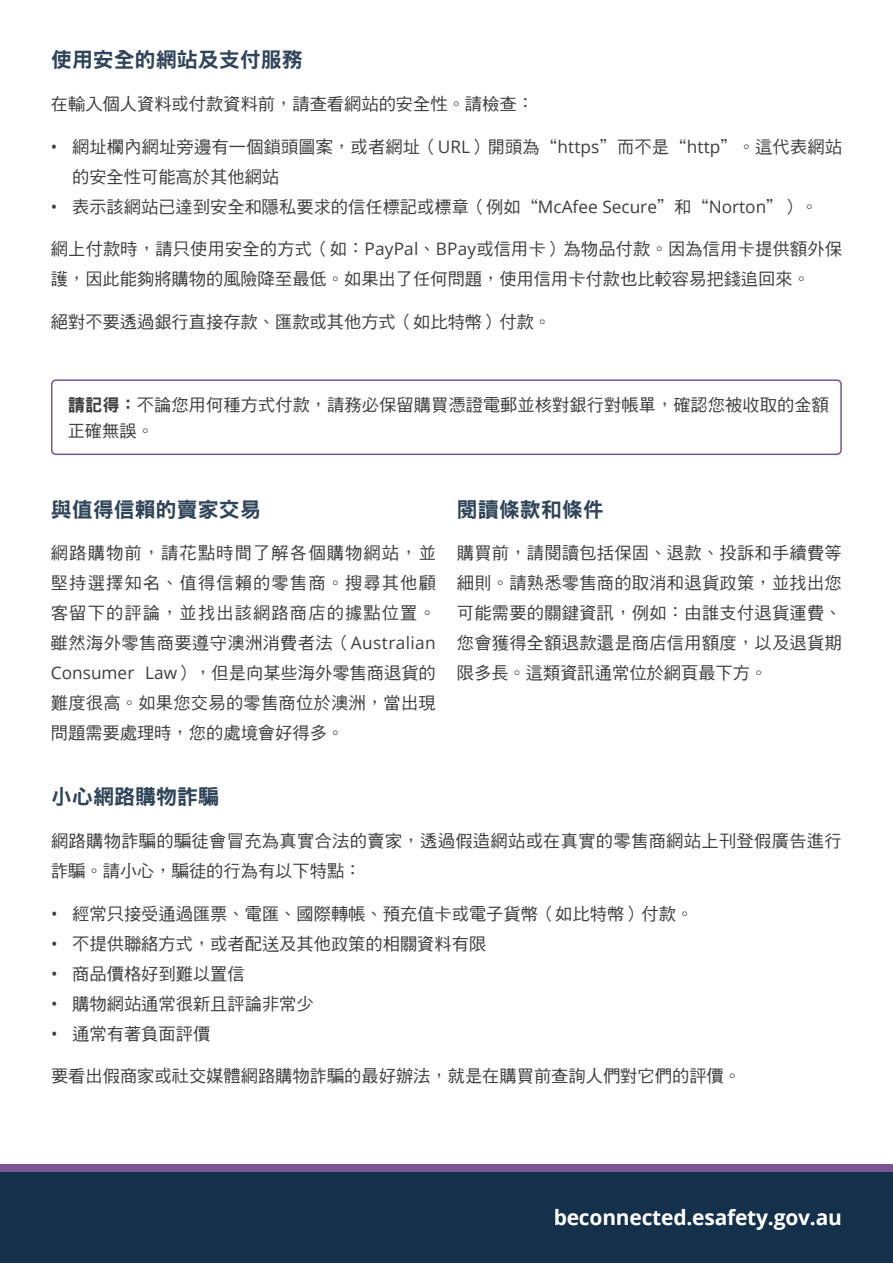
<style>
.page{position:relative;width:893px;height:1263px;background:#fff}
.page>*{position:absolute;margin:0;border:0;box-sizing:border-box;transform-origin:0 0}
.t1{font:21px "DF Hei Std W9";color:#30455a}
.t2{font:700 21px "Open Sans";letter-spacing:-.01em;color:#fff}
.t3{font:17.25px/30px "DF Hei Std W5";color:#3e3e3f}
.t4{font:17.25px/30px "DF Hei Std W5";letter-spacing:.02em;color:#3e3e3f}
.s1{font-family:"Open Sans"}
.s2{font-family:"DF Hei Std W9"}
</style>
<div class="page">
<div style="left:0;top:1164px;width:893px;height:8px;background:#7a5392"></div>
<div style="left:0;top:1172px;width:893px;height:91px;background:#14304a"></div>
<div style="left:51px;top:379px;width:791px;height:76px;border:2px solid #7a5392;border-radius:4px"></div>
<p class="t1" style="left:51px;top:48px;width:253px">使用安全的網站及支付服務</p>
<p class="t3" style="left:51px;top:88px;width:485px">在輸入個人資料或付款資料前，請查看網站的安全性。請檢查：</p>
<p class="t3" style="left:72px;top:131px;width:771px;text-indent:-21px"><span class="s1">•</span> 網址欄內網址旁邊有一個鎖頭圖案，或者網址（<span class="s1">URL</span>）開頭為“<span class="s1">https</span>”而不是“<span class="s1">http</span>”。這代表網站的安全性可能高於其他網站</p>
<p class="t3" style="left:51px;top:191px;width:769px"><span class="s1">•</span> 表示該網站已達到安全和隱私要求的信任標記或標章（例如“<span class="s1">McAfee Secure</span>”和“<span class="s1">Norton</span>”）。</p>
<p class="t3" style="left:51px;top:234px;width:793px">網上付款時，請只使用安全的方式（如：<span class="s1">PayPal</span>、<span class="s1">BPay</span>或信用卡）為物品付款。因為信用卡提供額外保護，因此能夠將購物的風險降至最低。如果出了任何問題，使用信用卡付款也比較容易把錢追回來。</p>
<p class="t3" style="left:51px;top:307px;width:502px">絕對不要透過銀行直接存款、匯款或其他方式（如比特幣）付款。</p>
<p class="t3" style="left:68px;top:392px;width:763px;line-height:25.5px"><span class="s2">請記得：</span>不論您用何種方式付款，請務必保留購買憑證電郵並核對銀行對帳單，確認您被收取的金額正確無誤。</p>
<p class="t1" style="left:51px;top:498px;width:212px">與值得信賴的賣家交易</p>
<p class="t3" style="left:51px;top:538px;width:387px;text-align:justify">網路購物前，請花點時間了解各個購物網站，並堅持選擇知名、值得信賴的零售商。搜尋其他顧客留下的評論，並找出該網路商店的據點位置。雖然海外零售商要遵守澳洲消費者法（<span class="s1">Australian Consumer Law</span>），但是向某些海外零售商退貨的難度很高。如果您交易的零售商位於澳洲，當出現問題需要處理時，您的處境會好得多。</p>
<p class="t1" style="left:457px;top:498px;width:148px">閱讀條款和條件</p>
<p class="t3" style="left:457px;top:538px;width:386px;text-align:justify">購買前，請閱讀包括保固、退款、投訴和手續費等細則。請熟悉零售商的取消和退貨政策，並找出您可能需要的關鍵資訊，例如：由誰支付退貨運費、您會獲得全額退款還是商店信用額度，以及退貨期限多長。這類資訊通常位於網頁最下方。</p>
<p class="t1" style="left:51px;top:785px;width:169px">小心網路購物詐騙</p>
<p class="t4" style="left:51px;top:825px;width:792px">網路購物詐騙的騙徒會冒充為真實合法的賣家，透過假造網站或在真實的零售商網站上刊登假廣告進行詐騙。請小心，騙徒的行為有以下特點：</p>
<p class="t3" style="left:51px;top:898px;width:644px"><span class="s1">•</span> 經常只接受通過匯票、電匯、國際轉帳、預充值卡或電子貨幣（如比特幣）付款。</p>
<p class="t3" style="left:51px;top:928px;width:437px"><span class="s1">•</span> 不提供聯絡方式，或者配送及其他政策的相關資料有限</p>
<p class="t3" style="left:51px;top:958px;width:195px"><span class="s1">•</span> 商品價格好到難以置信</p>
<p class="t3" style="left:51px;top:988px;width:264px"><span class="s1">•</span> 購物網站通常很新且評論非常少</p>
<p class="t3" style="left:51px;top:1018px;width:161px"><span class="s1">•</span> 通常有著負面評價</p>
<p class="t3" style="left:51px;top:1061px;width:691px">要看出假商家或社交媒體網路購物詐騙的最好辦法，就是在購買前查詢人們對它們的評價。</p>
<p class="t2" style="left:554px;top:1202px;width:290px">beconnected.esafety.gov.au</p>
</div>
